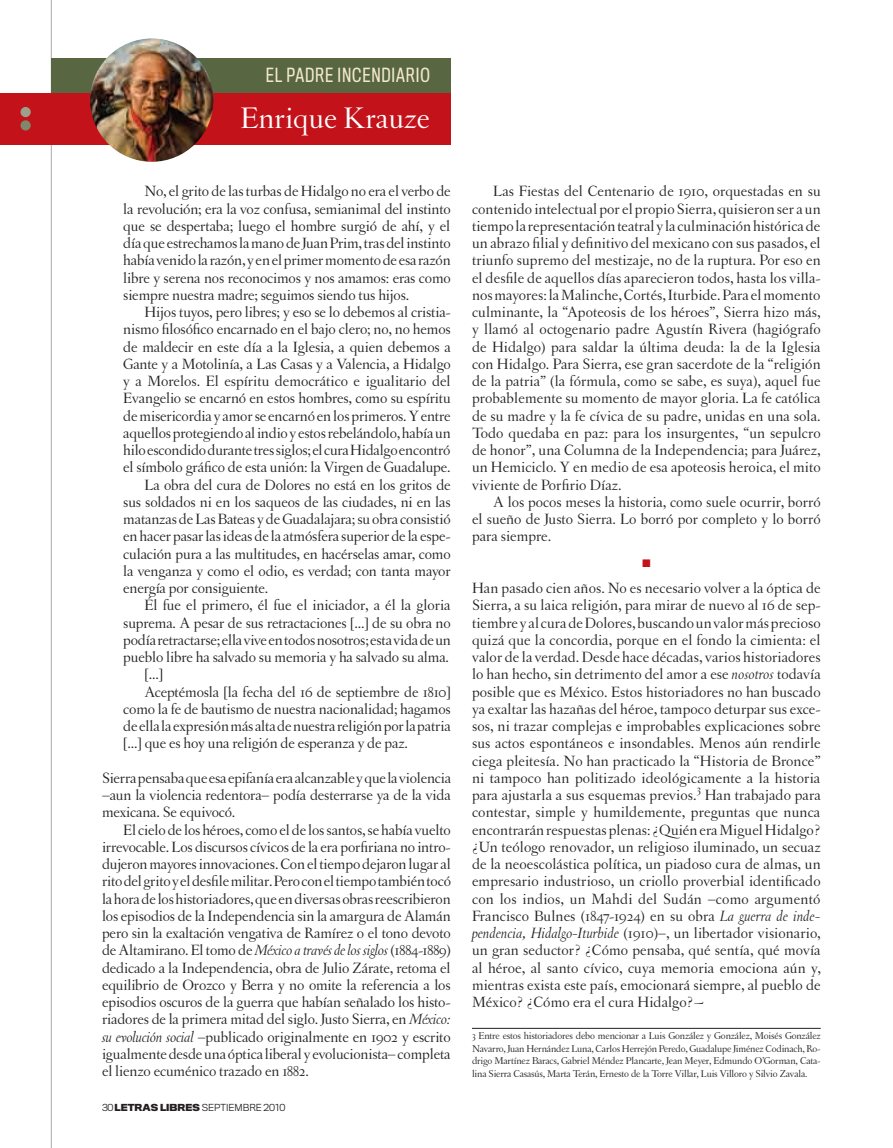
<style>
.page{position:relative;width:893px;height:1148px;background:#fff}
.page>*{position:absolute;margin:0;border:0;box-sizing:border-box;transform-origin:0 0}
.t1{font:31.5px "Letras Oldstyle";color:#fff}
.t2{font:18px "Titling Gothic FB Cond";letter-spacing:.05em;color:#f3e9c9}
.t3{font:15.75px/17.2px "Letras Oldstyle";letter-spacing:-.01em;color:#231f20;text-align:justify}
.t4{font:10.5px/12.6px "Letras Oldstyle";letter-spacing:-.015em;color:#231f20;text-align:justify}
.t5{font:10.5px "Monotype Sorts";color:#c4121a}
.t6{font:300 9px "Titling Gothic FB Normal";color:#231f20}
.s1{font-style:italic}
.s2{font-weight:700}
</style>
<div class="page">
<hr style="left:472px;top:1028px;width:349px;height:1px;background:#231f20">
<hr style="left:51px;top:0;width:1px;height:1148px;background:#a8a9ad">
<div style="left:51px;top:58px;width:400px;height:35px;background:#586642"></div>
<div style="left:0;top:93px;width:51px;height:52px;background:#c4121a"></div>
<div style="left:48px;top:93px;width:403px;height:52px;background:#c4121a"></div>
<div style="left:21px;top:107px;width:10px;height:10px;background:#9ca18c;border-radius:50%"></div>
<div style="left:21px;top:120px;width:10px;height:11px;background:#7f886b;border-radius:50%"></div>
<img style="left:90px;top:38px;width:123px;height:124px;border-radius:50%">
<p class="t2" style="left:266px;top:64px;width:165px">EL PADRE INCENDIARIO</p>
<h1 class="t1" style="left:240px;top:101px;width:191px">Enrique Krauze</h1>
<p class="t3" style="left:123px;top:183px;width:329px;text-indent:21px">No, el grito de las turbas de Hidalgo no era el verbo de la revolución; era la voz confusa, semianimal del instinto que se despertaba; luego el hombre surgió de ahí, y el día que estrechamos la mano de Juan Prim, tras del instinto había venido la razón, y en el primer momento de esa razón libre y serena nos reconocimos y nos amamos: eras como siempre nuestra madre; seguimos siendo tus hijos.</p>
<p class="t3" style="left:145px;top:303px;width:308px">Hijos tuyos, pero libres; y eso se lo debemos al cristia-</p>
<p class="t3" style="left:123px;top:321px;width:329px">nismo filosófico encarnado en el bajo clero; no, no hemos</p>
<p class="t3" style="left:123px;top:338px;width:329px">de maldecir en este día a la Iglesia, a quien debemos a</p>
<p class="t3" style="left:123px;top:355px;width:329px">Gante y a Motolinía, a Las Casas y a Valencia, a Hidalgo</p>
<p class="t3" style="left:123px;top:372px;width:329px">y a Morelos. El espíritu democrático e igualitario del</p>
<p class="t3" style="left:123px;top:390px;width:329px">Evangelio se encarnó en estos hombres, como su espíritu</p>
<p class="t3" style="left:123px;top:407px;width:329px">de misericordia y amor se encarnó en los primeros. Y entre</p>
<p class="t3" style="left:123px;top:424px;width:329px">aquellos protegiendo al indio y estos rebelándolo, había un</p>
<p class="t3" style="left:123px;top:441px;width:329px">hilo escondido durante tres siglos; el cura Hidalgo encontró</p>
<p class="t3" style="left:123px;top:459px;width:329px">el símbolo gráfico de esta unión: la Virgen de Guadalupe.</p>
<p class="t3" style="left:145px;top:476px;width:308px">La obra del cura de Dolores no está en los gritos de</p>
<p class="t3" style="left:123px;top:493px;width:329px">sus soldados ni en los saqueos de las ciudades, ni en las</p>
<p class="t3" style="left:123px;top:510px;width:329px">matanzas de Las Bateas y de Guadalajara; su obra consistió</p>
<p class="t3" style="left:123px;top:528px;width:329px">en hacer pasar las ideas de la atmósfera superior de la espe-</p>
<p class="t3" style="left:123px;top:545px;width:329px">culación pura a las multitudes, en hacérselas amar, como</p>
<p class="t3" style="left:123px;top:562px;width:329px">la venganza y como el odio, es verdad; con tanta mayor</p>
<p class="t3" style="left:123px;top:579px;width:146px">energía por consiguiente.</p>
<p class="t3" style="left:145px;top:597px;width:307px">Él fue el primero, él fue el iniciador, a él la gloria</p>
<p class="t3" style="left:123px;top:614px;width:329px">suprema. A pesar de sus retractaciones [...] de su obra no</p>
<p class="t3" style="left:123px;top:631px;width:329px">podía retractarse; ella vive en todos nosotros; esta vida de un</p>
<p class="t3" style="left:123px;top:648px;width:327px">pueblo libre ha salvado su memoria y ha salvado su alma.</p>
<p class="t3" style="left:145px;top:666px;width:20px">[...]</p>
<p class="t3" style="left:145px;top:683px;width:308px">Aceptémosla [la fecha del 16 de septiembre de 1810]</p>
<p class="t3" style="left:123px;top:700px;width:329px">como la fe de bautismo de nuestra nacionalidad; hagamos</p>
<p class="t3" style="left:123px;top:717px;width:329px">de ella la expresión más alta de nuestra religión por la patria</p>
<p class="t3" style="left:123px;top:735px;width:286px">[...] que es hoy una religión de esperanza y de paz.</p>
<p class="t3" style="left:102px;top:769px;width:350px">Sierra pensaba que esa epifanía era alcanzable y que la violencia –aun la violencia redentora– podía desterrarse ya de la vida mexicana. Se equivocó.</p>
<p class="t3" style="left:102px;top:821px;width:350px;text-indent:21px">El cielo de los héroes, como el de los santos, se había vuelto irrevocable. Los discursos cívicos de la era porfiriana no intro&shy;dujeron mayores innovaciones. Con el tiempo dejaron lugar al rito del grito y el desfile militar. Pero con el tiempo también tocó la hora de los historiadores, que en diversas obras reescribieron los episodios de la Independencia sin la amargura de Alamán pero sin la exaltación vengativa de Ramírez o el tono devoto de Altamirano. El tomo de <span class="s1">México a través de los siglos</span> (1884-1889) dedicado a la Independencia, obra de Julio Zárate, retoma el equilibrio de Orozco y Berra y no omite la referencia a los episodios oscuros de la guerra que habían señalado los histo&shy;riadores de la primera mitad del siglo. Justo Sierra, en <span class="s1">México: su evolución social</span> –publicado originalmente en 1902 y escrito igualmente desde una óptica liberal y evolucionista– completa el lienzo ecuménico trazado en 1882.</p>
<p class="t6" style="left:102px;top:1102px;width:185px">30 <span class="s2">LETRAS LIBRES</span> SEPTIEMBRE 2010</p>
<p class="t3" style="left:472px;top:183px;width:350px;text-indent:21px">Las Fiestas del Centenario de 1910, orquestadas en su contenido intelectual por el propio Sierra, quisieron ser a un tiempo la representación teatral y la culminación histórica de un abrazo filial y definitivo del mexicano con sus pasados, el triunfo supremo del mestizaje, no de la ruptura. Por eso en el desfile de aquellos días aparecieron todos, hasta los villa&shy;nos mayores: la Malinche, Cortés, Iturbide. Para el momento culminante, la “Apoteosis de los héroes”, Sierra hizo más, y llamó al octogenario padre Agustín Rivera (hagiógrafo de Hidalgo) para saldar la última deuda: la de la Iglesia con Hidalgo. Para Sierra, ese gran sacerdote de la “religión de la patria” (la fórmula, como se sabe, es suya), aquel fue probablemente su momento de mayor gloria. La fe católica de su madre y la fe cívica de su padre, unidas en una sola.<br>Todo quedaba en paz: para los insurgentes, “un sepulcro de honor”, una Columna de la Independencia; para Juárez, un Hemiciclo. Y en medio de esa apoteosis heroica, el mito viviente de Porfirio Díaz.</p>
<p class="t3" style="left:472px;top:493px;width:350px;text-indent:21px">A los pocos meses la historia, como suele ocurrir, borró el sueño de Justo Sierra. Lo borró por completo y lo borró para siempre.</p>
<p class="t5" style="left:642px;top:558px;width:9px">n</p>
<p class="t3" style="left:472px;top:579px;width:350px">Han pasado cien años. No es necesario volver a la óptica de Sierra, a su laica religión, para mirar de nuevo al 16 de sep&shy;tiembre y al cura de Dolores, buscando un valor más precioso quizá que la concordia, porque en el fondo la cimienta: el valor de la verdad. Desde hace décadas, varios historiadores lo han hecho, sin detrimento del amor a ese <span class="s1">nosotros</span> todavía posible que es México. Estos historiadores no han buscado ya exaltar las hazañas del héroe, tampoco deturpar sus exce&shy;sos, ni trazar complejas e improbables explicaciones sobre sus actos espontáneos e insondables. Menos aún rendirle ciega pleitesía. No han practicado la “Historia de Bronce” ni tampoco han politizado ideológicamente a la historia para ajustarla a sus esquemas previos.<sup>3</sup> Han trabajado para contestar, simple y humildemente, preguntas que nunca encontrarán respuestas plenas: ¿Quién era Miguel Hidalgo? ¿Un teólogo renovador, un religioso iluminado, un secuaz de la neoescolástica política, un piadoso cura de almas, un empresario industrioso, un criollo proverbial identificado con los indios, un Mahdi del Sudán –como argumentó Francisco Bulnes (1847-1924) en su obra <span class="s1">La guerra de inde&shy;pendencia, Hidalgo-Iturbide</span> (1910)–, un libertador visionario, un gran seductor? ¿Cómo pensaba, qué sentía, qué movía al héroe, al santo cívico, cuya memoria emociona aún y, mientras exista este país, emocionará siempre, al pueblo de México? ¿Cómo era el cura Hidalgo?~</p>
<p class="t4" style="left:472px;top:1029px;width:350px">3 Entre estos historiadores debo mencionar a Luis González y González, Moisés González Navarro, Juan Hernández Luna, Carlos Herrejón Peredo, Guadalupe Jiménez Codinach, Ro&shy;drigo Martínez Baracs, Gabriel Méndez Plancarte, Jean Meyer, Edmundo O’Gorman, Cata&shy;lina Sierra Casasús, Marta Terán, Ernesto de la Torre Villar, Luis Villoro y Silvio Zavala.</p>
</div>
